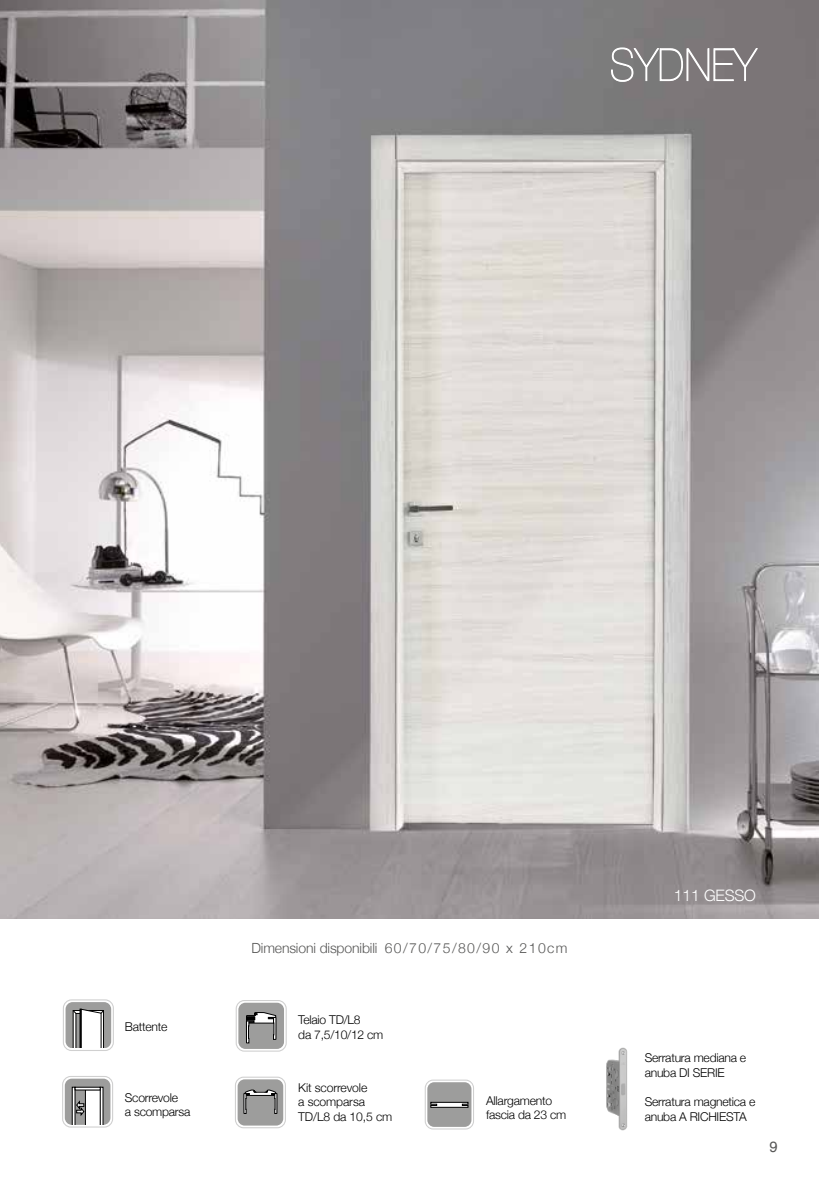
<style>
.page{position:relative;width:819px;height:1191px;background:#fff}
.page>*{position:absolute;margin:0;border:0;box-sizing:border-box;transform-origin:0 0}
.t1{font:300 15.75px "Helvetica Neue";letter-spacing:-.01em;color:#fff}
.t2{font:14.88px "Helvetica";color:#575756}
.t3{font:300 14px "Helvetica Neue";letter-spacing:-.01em;color:#575756}
.t4{font:300 12.08px/14.5px "Helvetica Neue";letter-spacing:-.02em;color:#000}
</style>
<div class="page">
<img style="left:0;top:0;width:819px;height:919px">
<div style="left:66px;top:1002px;width:45px;height:46px;background:#9d9d9c;border-radius:7px"></div>
<div style="left:63px;top:999px;width:51px;height:52px;border:1px solid #d0d0d0;border-radius:8px"></div>
<svg style="left:73px;top:1009px;width:31px;height:42px"></svg>
<div style="left:65px;top:1078px;width:45px;height:46px;background:#9d9d9c;border-radius:7px"></div>
<svg style="left:72px;top:1087px;width:31px;height:37px"></svg>
<hr style="left:75px;top:1087px;width:25px;height:3px;background:#fff">
<svg style="left:69px;top:1124px;width:36px;height:4px"></svg>
<div style="left:62px;top:1076px;width:51px;height:51px;border:1px solid #d0d0d0;border-radius:8px"></div>
<div style="left:238px;top:1002px;width:46px;height:47px;background:#9d9d9c;border-radius:7px"></div>
<div style="left:236px;top:1000px;width:51px;height:51px;border:1px solid #d0d0d0;border-radius:8px"></div>
<svg style="left:246px;top:1012px;width:30px;height:31px"></svg>
<div style="left:237px;top:1079px;width:46px;height:46px;background:#9d9d9c;border-radius:7px"></div>
<div style="left:235px;top:1076px;width:51px;height:52px;border:1px solid #d0d0d0;border-radius:8px"></div>
<svg style="left:244px;top:1089px;width:33px;height:24px"></svg>
<img style="left:606px;top:1047px;width:22px;height:83px">
<svg style="left:610px;top:47px;width:148px;height:35px;background:#928f90"></svg>
<div style="left:427px;top:1082px;width:44px;height:44px;background:#9d9d9c;border-radius:7px"></div>
<div style="left:424px;top:1079px;width:50px;height:50px;border:1px solid #d0d0d0;border-radius:8px"></div>
<svg style="left:430px;top:1102px;width:38px;height:5px"></svg>
<p class="t4" style="left:125px;top:1018px;width:44px">Battente</p>
<p class="t4" style="left:125px;top:1089px;width:67px">Scorrevole<br>a scomparsa</p>
<p class="t3" style="left:251px;top:936px;width:317px">Dimensioni disponibili 60/70/75/80/90 x 210cm</p>
<p class="t4" style="left:298px;top:1011px;width:86px">Telaio TD/L8<br>da 7,5/10/12 cm</p>
<p class="t4" style="left:298px;top:1079px;width:95px">Kit scorrevole<br>a scomparsa<br>TD/L8 da 10,5 cm</p>
<p class="t4" style="left:486px;top:1092px;width:82px">Allargamento fascia da 23 cm</p>
<h1 class="t1" style="left:674px;top:882px;width:83px">111 GESSO</h1>
<p class="t4" style="left:644px;top:1050px;width:103px">Serratura mediana e anuba DI SERIE</p>
<p class="t4" style="left:644px;top:1093px;width:112px">Serratura magnetica e anuba A RICHIESTA</p>
<p class="t2" style="left:769px;top:1134px;width:10px">9</p>
</div>
